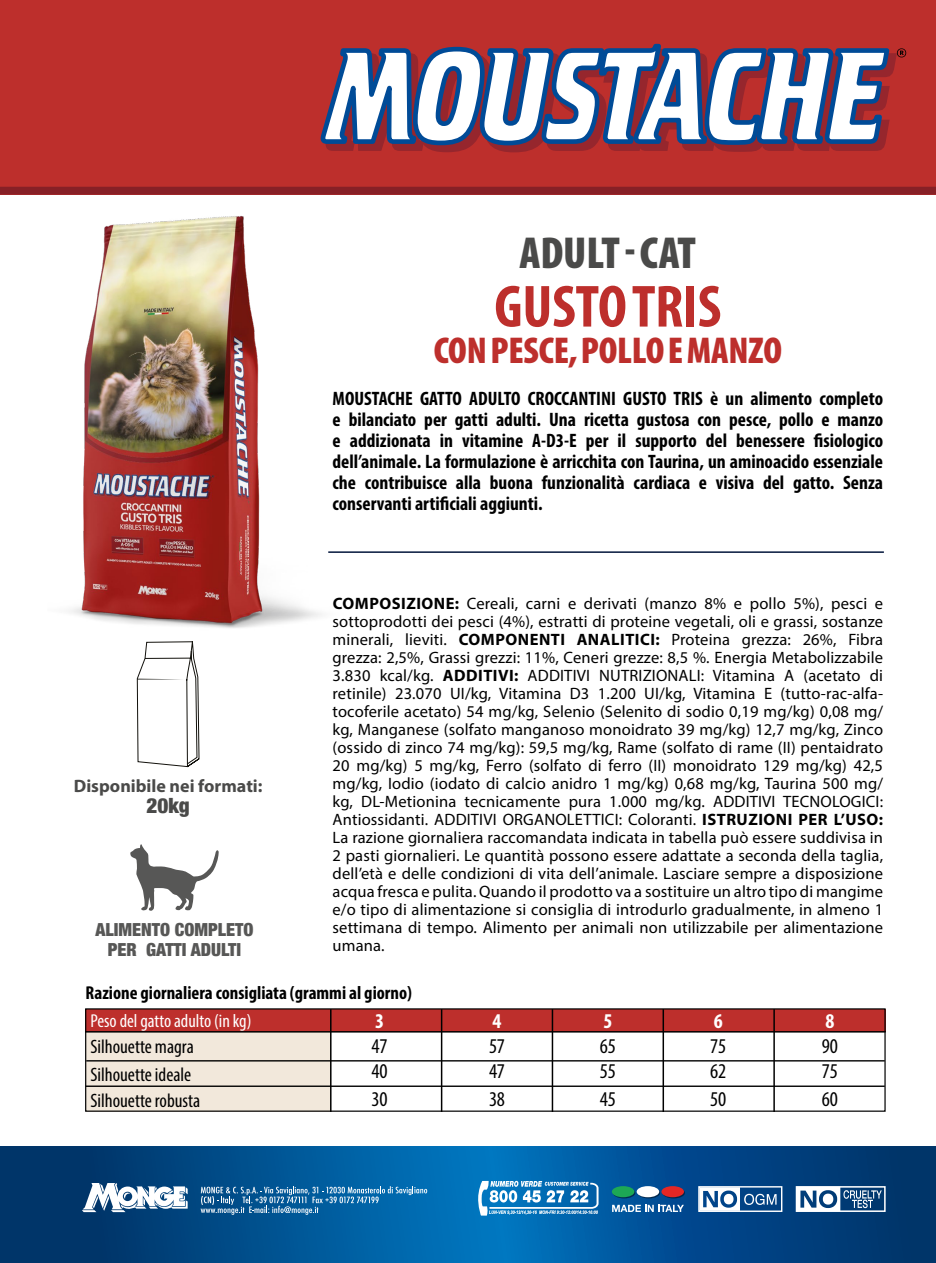
<style>
.page{position:relative;width:936px;height:1263px;background:#fff}
.page>*{position:absolute;margin:0;border:0;box-sizing:border-box;transform-origin:0 0}
.t1{font:700 condensed 60px "Myriad Pro";letter-spacing:-.005em;color:#bd2f2c}
.t2{font:900 condensed 45px "Myriad Pro";letter-spacing:-.005em;color:#4a4a49}
.t3{font:900 condensed 37.5px "Myriad Pro";letter-spacing:-.005em;color:#bd2f2c}
.t4{font:condensed 21px "Myriad Pro";letter-spacing:-.01em;color:#000}
.t5{font:700 condensed 21px "Myriad Pro";color:#fff}
.t6{font:900 condensed 21px "Helvetica Neue";color:#4a4a49}
.t7{font:700 condensed 19.5px/21px "Myriad Pro";color:#000;text-align:justify}
.t8{font:condensed 19.5px/26.8px "Myriad Pro";color:#000}
.t9{font:700 condensed 18.75px "Myriad Pro";color:#000}
.t10{font:condensed 18.75px "Myriad Pro";color:#fff}
.t11{font:900 condensed 18px/19.5px "Helvetica Neue";color:#575756;text-align:center}
.t12{font:700 18px "Myriad Pro";color:#4a4a49}
.t13{font:16.5px/18px "Myriad Pro";letter-spacing:.01em;color:#000;text-align:justify}
.s1{font-weight:700}
</style>
<div class="page">
<svg style="left:0;top:1146px;width:935px;height:117px;background:#004d8c"></svg>
<svg style="left:82px;top:1183px;width:106px;height:29px"></svg>
<div style="left:795px;top:1186px;width:90px;height:26px;border:2px solid #fff"></div>
<svg style="left:796px;top:1187px;width:85px;height:24px"></svg>
<svg style="left:612px;top:1187px;width:23px;height:11px"></svg>
<svg style="left:637px;top:1187px;width:23px;height:11px"></svg>
<svg style="left:662px;top:1187px;width:23px;height:11px"></svg>
<div style="left:612px;top:1186px;width:22px;height:11px;background:#1da855;border-radius:50%"></div>
<div style="left:636px;top:1186px;width:23px;height:11px;background:#fff;border-radius:50%"></div>
<div style="left:661px;top:1186px;width:23px;height:11px;background:#e52724;border-radius:50%"></div>
<svg style="left:612px;top:1205px;width:71px;height:7px"></svg>
<div style="left:698px;top:1186px;width:84px;height:26px;border:1px solid #fff"></div>
<svg style="left:699px;top:1187px;width:77px;height:24px"></svg>
<svg style="left:477px;top:1181px;width:121px;height:34px"></svg>
<svg style="left:200px;top:1186px;width:227px;height:29px;background:#2c77ad"></svg>
<img style="left:69px;top:216px;width:253px;height:412px">
<hr style="left:328px;top:551px;width:555px;height:2px;background:#03163c">
<svg style="left:137px;top:641px;width:63px;height:126px"></svg>
<svg style="left:0;top:0;width:935px;height:195px;background:#b92e2b"></svg>
<div style="left:86px;top:1010px;width:245px;height:101px;background:#f2e8db"></div>
<div style="left:85px;top:1010px;width:800px;height:22px;background:#bd2f2c"></div>
<div style="left:85px;top:1008px;width:800px;height:104px;border:1px solid #000"></div>
<hr style="left:86px;top:1060px;width:798px;height:1px;background:#000">
<hr style="left:86px;top:1085px;width:798px;height:2px;background:#000">
<hr style="left:330px;top:1009px;width:1px;height:103px;background:#000">
<hr style="left:441px;top:1009px;width:1px;height:103px;background:#000">
<hr style="left:551px;top:1009px;width:2px;height:103px;background:#000">
<hr style="left:773px;top:1009px;width:1px;height:103px;background:#000">
<hr style="left:85px;top:1031px;width:800px;height:1px;background:#000">
<svg style="left:130px;top:844px;width:89px;height:67px"></svg>
<hr style="left:662px;top:1009px;width:2px;height:103px;background:#000">
<svg style="left:318px;top:40px;width:588px;height:116px"></svg>
<h2 class="t2" style="left:519px;top:228px;width:178px">ADULT - CAT</h2>
<h1 class="t1" style="left:494px;top:269px;width:228px">GUSTO TRIS</h1>
<h3 class="t3" style="left:433px;top:329px;width:350px">CON PESCE, POLLO E MANZO</h3>
<p class="t12" style="left:74px;top:774px;width:190px">Disponibile nei formati:</p>
<p class="t6" style="left:146px;top:788px;width:45px">20kg</p>
<p class="t11" style="left:95px;top:919px;width:159px">ALIMENTO COMPLETO<br>PER GATTI ADULTI</p>
<p class="t7" style="left:332px;top:387px;width:552px">MOUSTACHE GATTO ADULTO CROCCANTINI GUSTO TRIS è un alimento completo e bilanciato per gatti adulti. Una ricetta gustosa con pesce, pollo e manzo e addizionata in vitamine A-D3-E per il supporto del benessere fisiologico dell’animale. La formulazione è arricchita con Taurina, un aminoacido essenziale che contribuisce alla buona funzionalità cardiaca e visiva del gatto. Senza conservanti artificiali aggiunti.</p>
<p class="t13" style="left:332px;top:594px;width:552px"><span class="s1">COMPOSIZIONE:</span> Cereali, carni e derivati (manzo 8% e pollo 5%), pesci e sottoprodotti dei pesci (4%), estratti di proteine vegetali, oli e grassi, sostanze minerali, lieviti. <span class="s1">COMPONENTI ANALITICI:</span> Proteina grezza: 26%, Fibra grezza: 2,5%, Grassi grezzi: 11%, Ceneri grezze: 8,5 %. Energia Metabolizzabile 3.830 kcal/kg. <span class="s1">ADDITIVI:</span> ADDITIVI NUTRIZIONALI: Vitamina A (acetato di retinile) 23.070 UI/kg, Vitamina D3 1.200 UI/kg, Vitamina E (tutto-rac-alfa&shy;tocoferile acetato) 54 mg/kg, Selenio (Selenito di sodio 0,19 mg/kg) 0,08 mg/ kg, Manganese (solfato manganoso monoidrato 39 mg/kg) 12,7 mg/kg, Zinco (ossido di zinco 74 mg/kg): 59,5 mg/kg, Rame (solfato di rame (II) pentaidrato 20 mg/kg) 5 mg/kg, Ferro (solfato di ferro (II) monoidrato 129 mg/kg) 42,5 mg/kg, Iodio (iodato di calcio anidro 1 mg/kg) 0,68 mg/kg, Taurina 500 mg/ kg, DL-Metionina tecnicamente pura 1.000 mg/kg. ADDITIVI TECNOLOGICI:<br>Antiossidanti. ADDITIVI ORGANOLETTICI: Coloranti. <span class="s1">ISTRUZIONI PER L’USO:<br></span>La razione giornaliera raccomandata indicata in tabella può essere suddivisa in 2 pasti giornalieri. Le quantità possono essere adattate a seconda della taglia, dell’età e delle condizioni di vita dell’animale. Lasciare sempre a disposizione acqua fresca e pulita. Quando il prodotto va a sostituire un altro tipo di mangime e/o tipo di alimentazione si consiglia di introdurlo gradualmente, in almeno 1 settimana di tempo. Alimento per animali non utilizzabile per alimentazione umana.</p>
<p class="t9" style="left:86px;top:981px;width:328px">Razione giornaliera consigliata (grammi al giorno)</p>
<p class="t5" style="left:375px;top:1008px;width:10px">3</p>
<p class="t10" style="left:90px;top:1009px;width:163px">Peso del gatto adulto (in kg)</p>
<p class="t8" style="left:90px;top:1033px;width:111px">Silhouette magra<br>Silhouette ideale<br>Silhouette robusta</p>
<p class="t4" style="left:371px;top:1033px;width:18px">47</p>
<p class="t4" style="left:371px;top:1059px;width:18px">40</p>
<p class="t4" style="left:371px;top:1087px;width:18px">30</p>
<p class="t5" style="left:492px;top:1008px;width:10px">4</p>
<p class="t4" style="left:489px;top:1033px;width:18px">57</p>
<p class="t4" style="left:489px;top:1059px;width:18px">47</p>
<p class="t4" style="left:489px;top:1087px;width:18px">38</p>
<p class="t5" style="left:603px;top:1008px;width:10px">5</p>
<p class="t4" style="left:600px;top:1033px;width:18px">65</p>
<p class="t4" style="left:600px;top:1059px;width:18px">55</p>
<p class="t4" style="left:600px;top:1086px;width:18px">45</p>
<p class="t5" style="left:713px;top:1008px;width:10px">6</p>
<p class="t4" style="left:710px;top:1033px;width:18px">75</p>
<p class="t4" style="left:710px;top:1059px;width:18px">62</p>
<p class="t4" style="left:710px;top:1086px;width:18px">50</p>
<p class="t5" style="left:825px;top:1008px;width:10px">8</p>
<p class="t4" style="left:821px;top:1033px;width:18px">90</p>
<p class="t4" style="left:821px;top:1059px;width:18px">75</p>
<p class="t4" style="left:821px;top:1087px;width:18px">60</p>
</div>
